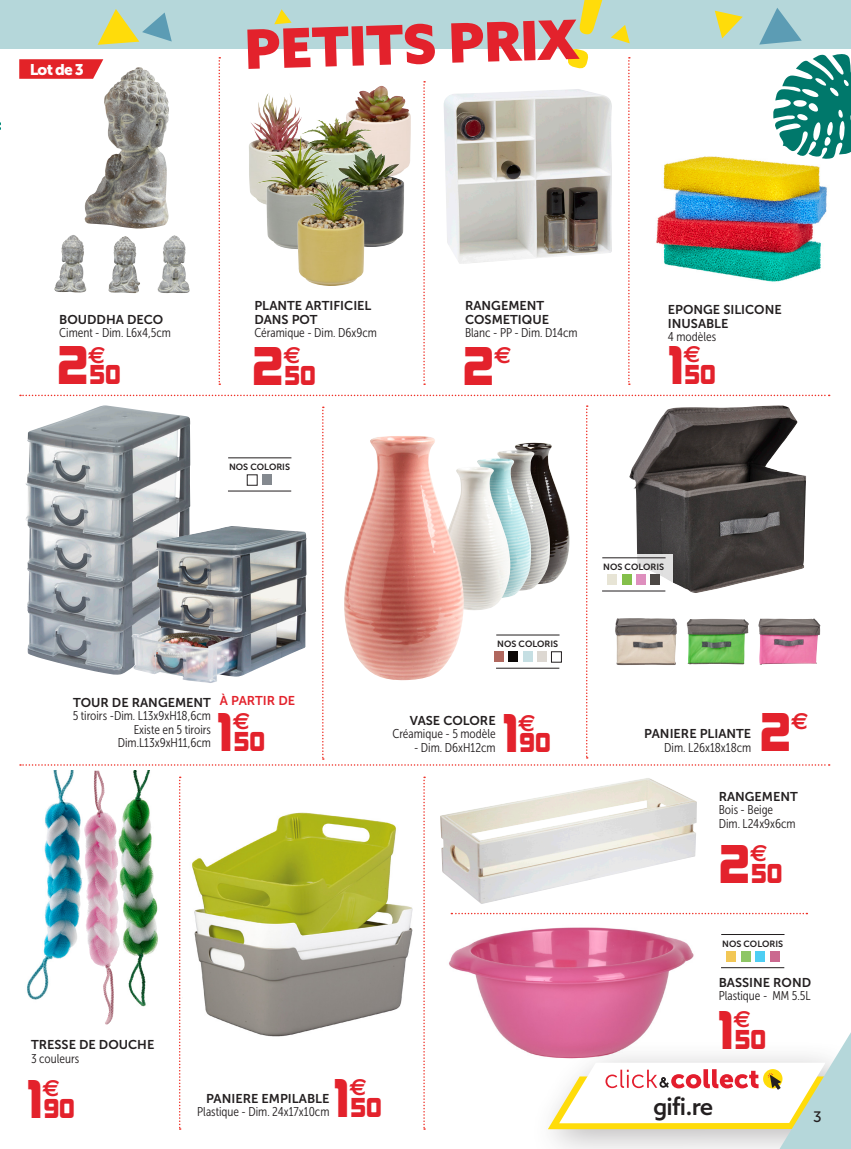
<style>
.page{position:relative;width:851px;height:1149px;background:#fff}
.page>*{position:absolute;margin:0;border:0;box-sizing:border-box;transform-origin:0 0}
.t1{font:900 54.3px "Azo Sans";color:#e3222c}
.t2{font:49.65px "Kimberley Bl";color:#e3222c}
.t3{font:24.9px "Kimberley Bl";color:#e3222c}
.Écopart_transparent{font:500 24px "Azo Sans";letter-spacing:-.035em;color:#231f20}
.t4{font:15.45px "Museo Sans 900";color:#fff}
.t5{font:15px "Museo Sans 500";color:#231f20}
.INFORMATIONS{font:12.75px "Museo Sans Cond 300";color:#231f20}
.DESIGNATION{font:12.75px/13.5px "Museo Sans 700";color:#231f20}
.DESIGNATION-2{font:12.75px "Museo Sans 700";color:#e3222c}
.t6{font:9px "Museo Sans 700";color:#231f20}
</style>
<div class="page">
<div style="left:0;top:0;width:850px;height:49px;background:#b5d7da"></div>
<svg style="left:98px;top:9px;width:74px;height:36px"></svg>
<svg style="left:715px;top:11px;width:27px;height:27px"></svg>
<svg style="left:274px;top:9px;width:17px;height:15px"></svg>
<img style="left:108px;top:770px;width:74px;height:237px">
<img style="left:27px;top:770px;width:67px;height:230px">
<img style="left:82px;top:770px;width:16px;height:171px">
<svg style="left:20px;top:394px;width:809px;height:2px"></svg>
<svg style="left:218px;top:57px;width:2px;height:328px"></svg>
<svg style="left:179px;top:776px;width:2px;height:353px"></svg>
<svg style="left:423px;top:81px;width:2px;height:304px"></svg>
<svg style="left:20px;top:405px;width:809px;height:360px"></svg>
<svg style="left:423px;top:776px;width:2px;height:353px"></svg>
<svg style="left:451px;top:912px;width:356px;height:2px"></svg>
<img style="left:84px;top:68px;width:85px;height:160px">
<svg style="left:19px;top:59px;width:84px;height:20px;background:#e53439"></svg>
<img style="left:440px;top:778px;width:256px;height:125px">
<img style="left:656px;top:156px;width:171px;height:126px">
<img style="left:615px;top:617px;width:62px;height:48px">
<img style="left:758px;top:618px;width:62px;height:46px">
<img style="left:686px;top:618px;width:62px;height:46px">
<img style="left:629px;top:405px;width:177px;height:188px">
<img style="left:25px;top:405px;width:165px;height:269px">
<img style="left:131px;top:526px;width:175px;height:157px">
<img style="left:444px;top:89px;width:123px;height:175px">
<img style="left:192px;top:812px;width:221px;height:225px">
<img style="left:449px;top:927px;width:245px;height:126px">
<img style="left:54px;top:235px;width:119px;height:57px">
<div style="left:225px;top:454px;width:69px;height:41px;background:#fff"></div>
<hr style="left:228px;top:490px;width:63px;height:1px;background:#231f20">
<hr style="left:228px;top:457px;width:63px;height:1px;background:#231f20">
<div style="left:262px;top:474px;width:10px;height:11px;background:#84898f"></div>
<img style="left:346px;top:86px;width:65px;height:84px">
<img style="left:258px;top:93px;width:12px;height:42px">
<img style="left:316px;top:118px;width:20px;height:18px">
<img style="left:334px;top:148px;width:70px;height:99px">
<img style="left:256px;top:135px;width:75px;height:114px">
<img style="left:311px;top:178px;width:23px;height:22px">
<hr style="left:721px;top:966px;width:63px;height:1px;background:#231f20">
<hr style="left:721px;top:933px;width:63px;height:1px;background:#231f20">
<div style="left:740px;top:950px;width:10px;height:11px;background:#8ec665"></div>
<div style="left:725px;top:950px;width:10px;height:11px;background:#f2c756"></div>
<div style="left:755px;top:950px;width:10px;height:11px;background:#4ecef3"></div>
<div style="left:769px;top:950px;width:10px;height:11px;background:#cb698f"></div>
<div style="left:489px;top:631px;width:77px;height:41px;background:#fff"></div>
<hr style="left:496px;top:667px;width:63px;height:1px;background:#231f20">
<hr style="left:496px;top:634px;width:63px;height:1px;background:#231f20">
<div style="left:508px;top:651px;width:10px;height:11px;background:#0c0807"></div>
<div style="left:494px;top:651px;width:10px;height:11px;background:#b0675e"></div>
<div style="left:522px;top:651px;width:10px;height:11px;background:#c6dfe3"></div>
<div style="left:537px;top:651px;width:10px;height:11px;background:#ddd8d2"></div>
<div style="left:551px;top:651px;width:10px;height:11px;border:1px solid #231f20"></div>
<svg style="left:595px;top:554px;width:77px;height:41px"></svg>
<hr style="left:602px;top:590px;width:63px;height:1px;background:#231f20">
<hr style="left:602px;top:557px;width:63px;height:1px;background:#231f20">
<div style="left:621px;top:574px;width:10px;height:11px;background:#84bf4b"></div>
<div style="left:607px;top:574px;width:10px;height:11px;background:#e7e4d5"></div>
<div style="left:636px;top:574px;width:10px;height:11px;background:#de8fbe"></div>
<div style="left:650px;top:574px;width:10px;height:11px;background:#4c4845"></div>
<img style="left:499px;top:442px;width:70px;height:142px">
<img style="left:481px;top:450px;width:69px;height:141px">
<img style="left:464px;top:458px;width:67px;height:140px">
<img style="left:464px;top:466px;width:46px;height:144px">
<img style="left:343px;top:435px;width:121px;height:245px">
<svg style="left:567px;top:0;width:62px;height:385px"></svg>
<svg style="left:759px;top:8px;width:91px;height:151px"></svg>
<div style="left:529px;top:1039px;width:321px;height:109px;background:#3f3a3d;opacity:.35"></div>
<svg style="left:547px;top:1031px;width:303px;height:117px"></svg>
<p class="t4" style="left:30px;top:61px;width:56px">Lot de 3</p>
<p class="t1" style="left:243px;top:14px;width:334px;rotate:-2deg">PETITS PRIX</p>
<p class="DESIGNATION" style="left:59px;top:312px;width:105px">BOUDDHA DECO</p>
<p class="INFORMATIONS" style="left:59px;top:326px;width:113px">Ciment - Dim. L6x4,5cm</p>
<p class="t2" style="left:57px;top:334px;width:50px">2<sup>,</sup></p>
<p class="t3" style="left:89px;top:359px;width:33px">50</p>
<p class="DESIGNATION" style="left:254px;top:299px;width:119px">PLANTE ARTIFICIEL<br>DANS POT</p>
<p class="INFORMATIONS" style="left:254px;top:326px;width:124px">Céramique - Dim. D6x9cm</p>
<p class="t2" style="left:252px;top:335px;width:50px">2<sup>,</sup></p>
<p class="t3" style="left:284px;top:360px;width:33px">50</p>
<p class="t6" style="left:229px;top:461px;width:62px">NOS COLORIS</p>
<p class="DESIGNATION" style="left:465px;top:299px;width:85px">RANGEMENT<br>COSMETIQUE</p>
<p class="INFORMATIONS" style="left:465px;top:326px;width:114px">Blanc - PP - Dim. D14cm</p>
<p class="t2" style="left:463px;top:335px;width:50px">2<sup>,</sup></p>
<p class="DESIGNATION" style="left:667px;top:303px;width:115px">EPONGE SILICONE<br>INUSABLE</p>
<p class="INFORMATIONS" style="left:667px;top:330px;width:50px">4 modèles</p>
<p class="t2" style="left:668px;top:333px;width:34px">1<sup>,</sup></p>
<p class="t3" style="left:684px;top:358px;width:33px">50</p>
<p class="DESIGNATION-2" style="left:220px;top:693px;width:77px">À PARTIR DE</p>
<p class="DESIGNATION" style="left:73px;top:695px;width:139px">TOUR DE RANGEMENT</p>
<p class="INFORMATIONS" style="left:73px;top:709px;width:140px">5 tiroirs -Dim. L13x9xH18,6cm</p>
<p class="INFORMATIONS" style="left:134px;top:722px;width:79px">Existe en 5 tiroirs</p>
<p class="INFORMATIONS" style="left:118px;top:736px;width:95px">Dim.L13x9xH11,6cm</p>
<p class="t2" style="left:218px;top:701px;width:34px">1<sup>,</sup></p>
<p class="t3" style="left:234px;top:725px;width:33px">50</p>
<p class="t6" style="left:497px;top:638px;width:62px">NOS COLORIS</p>
<p class="DESIGNATION" style="left:410px;top:713px;width:87px">VASE COLORE</p>
<p class="INFORMATIONS" style="left:392px;top:727px;width:105px">Créamique - 5 modèle</p>
<p class="INFORMATIONS" style="left:414px;top:740px;width:83px">- Dim. D6xH12cm</p>
<p class="t2" style="left:503px;top:702px;width:34px">1<sup>,</sup></p>
<p class="t3" style="left:519px;top:727px;width:33px">90</p>
<p class="DESIGNATION" style="left:31px;top:1037px;width:125px">TRESSE DE DOUCHE</p>
<p class="INFORMATIONS" style="left:31px;top:1050px;width:50px">3 couleurs</p>
<p class="t2" style="left:28px;top:1067px;width:34px">1<sup>,</sup></p>
<p class="t3" style="left:44px;top:1092px;width:33px">90</p>
<p class="t2" style="left:334px;top:1066px;width:34px">1<sup>,</sup></p>
<p class="DESIGNATION" style="left:206px;top:1091px;width:125px">PANIERE EMPILABLE</p>
<p class="INFORMATIONS" style="left:197px;top:1104px;width:134px">Plastique - Dim. 24x17x10cm</p>
<p class="t3" style="left:350px;top:1091px;width:33px">50</p>
<p class="t6" style="left:603px;top:561px;width:62px">NOS COLORIS</p>
<p class="DESIGNATION" style="left:644px;top:726px;width:108px">PANIERE PLIANTE</p>
<p class="INFORMATIONS" style="left:664px;top:740px;width:88px">Dim. L26x18x18cm</p>
<p class="t2" style="left:759px;top:701px;width:50px">2<sup>,</sup></p>
<p class="DESIGNATION" style="left:718px;top:789px;width:81px">RANGEMENT</p>
<p class="INFORMATIONS" style="left:718px;top:802px;width:56px">Bois - Beige</p>
<p class="INFORMATIONS" style="left:718px;top:816px;width:78px">Dim. L24x9x6cm</p>
<p class="t2" style="left:718px;top:832px;width:50px">2<sup>,</sup></p>
<p class="t3" style="left:751px;top:857px;width:33px">50</p>
<p class="t6" style="left:722px;top:938px;width:62px">NOS COLORIS</p>
<p class="DESIGNATION" style="left:718px;top:975px;width:94px">BASSINE ROND</p>
<p class="INFORMATIONS" style="left:718px;top:988px;width:93px">Plastique - MM 5.5L</p>
<p class="t2" style="left:718px;top:998px;width:34px">1<sup>,</sup></p>
<p class="t3" style="left:734px;top:1023px;width:33px">50</p>
<p class="Écopart_transparent" style="left:653px;top:1090px;width:62px">gifi.re</p>
<p class="t5" style="left:813px;top:1108px;width:10px">3</p>
</div>
